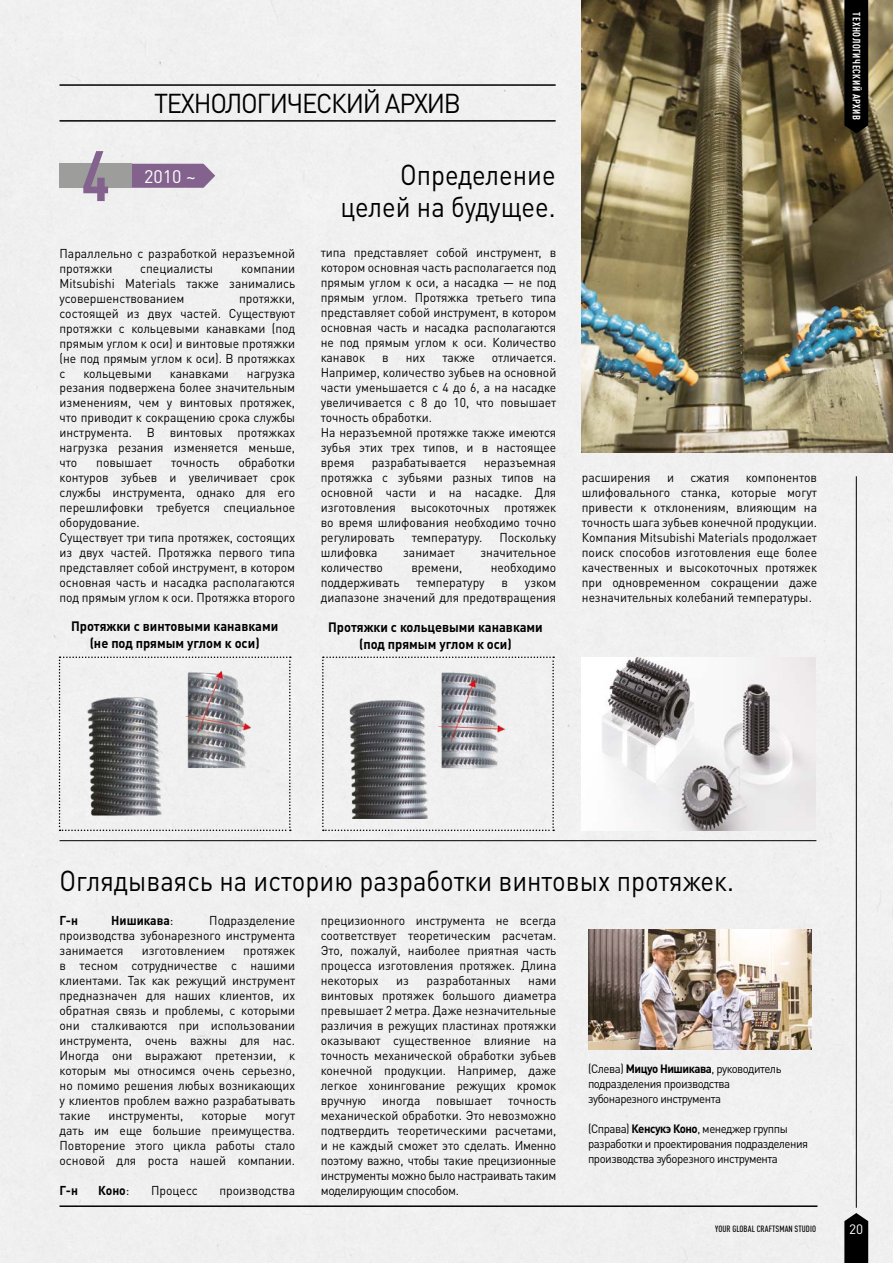
<style>
.page{position:relative;width:893px;height:1263px;background:#f0f0f0}
.page>*{position:absolute;margin:0;border:0;box-sizing:border-box;transform-origin:0 0}
.t1{font:700 condensed 70.2px "DIN Pro";color:#83638e}
.Headlines_23{font:28.5px "DIN Pro";color:#000;scale:.9 1}
.BASE_RIGHT{font:28.5px/31.5px "DIN Pro";color:#000;text-align:right;scale:.9 1}
.Text_Headline__18pt{font:27px "DIN Pro";letter-spacing:-.05em;color:#000;scale:.95 1}
.t2{font:18px "DIN Pro";color:#fff}
.BASE_9_5{font:700 13.5px/16.5px "DIN Pro";color:#000;text-align:center;scale:.95 1}
.t3{font:13.5px "DIN Pro";color:#fff}
.Block_9{font:12.75px/15px "DIN Pro";color:#000;text-align:justify;scale:.95 1}
.Block_9-2{font:700 12.75px "DIN Pro";color:#000;scale:.95 1}
.Text_Info_Small{font:12px/15px "DIN Pro";letter-spacing:-.04em;color:#000;scale:.95 1}
.t4{font:700 condensed 10.5px "DIN Pro";letter-spacing:.05em;color:#fff}
.t5{font:500 condensed 9px "DIN Pro";letter-spacing:.01em;color:#000}
.s1{font-weight:400}
.s2{font-weight:700}
</style>
<div class="page">
<img style="left:588px;top:929px;width:224px;height:121px">
<img style="left:581px;top:0;width:312px;height:453px">
<img style="left:581px;top:657px;width:234px;height:173px">
<svg style="left:59px;top:656px;width:232px;height:175px"></svg>
<svg style="left:322px;top:656px;width:232px;height:175px"></svg>
<svg style="left:844px;top:1213px;width:24px;height:50px"></svg>
<svg style="left:844px;top:0;width:24px;height:134px;background:#040402"></svg>
<hr style="left:856px;top:476px;width:1px;height:732px;background:#000">
<svg style="left:132px;top:164px;width:83px;height:24px;background:#8b6d95"></svg>
<div style="left:60px;top:164px;width:72px;height:24px;background:#9d9d9c"></div>
<hr style="left:60px;top:84px;width:496px;height:2px;background:#000">
<hr style="left:60px;top:120px;width:496px;height:2px;background:#000">
<hr style="left:60px;top:840px;width:756px;height:1px;background:#000">
<hr style="left:60px;top:1205px;width:757px;height:2px;background:#000">
<p class="t1" style="left:82px;top:123px;width:30px">4</p>
<p class="Text_Headline__18pt" style="left:154px;top:82px;width:325px">ТЕХНОЛОГИЧЕСКИЙ АРХИВ</p>
<p class="t2" style="left:144px;top:162px;width:53px">2010 ~</p>
<p class="BASE_RIGHT" style="left:340px;top:156px;width:241px">Определение целей на будущее.</p>
<p class="Block_9" style="left:60px;top:244px;width:250px">Параллельно с разработкой неразъемной протяжки</p>
<p class="Block_9" style="left:60px;top:259px;width:250px;text-indent:182px">компании Mitsubishi Materials также занимались усовершенствованием</p>
<p class="Block_9" style="left:140px;top:259px;width:78px">специалисты</p>
<p class="Block_9" style="left:60px;top:289px;width:250px;text-indent:180px">протяжки, состоящей из двух частей. Существуют протяжки с кольцевыми канавками (под прямым углом к оси) и винтовые протяжки (не под прямым углом к оси). В протяжках с</p>
<p class="Block_9" style="left:60px;top:364px;width:250px;text-indent:187px">нагрузка резания подвержена более значительным изменениям, чем у винтовых протяжек, что приводит к сокращению срока службы инструмента. В винтовых протяжках нагрузка резания изменяется меньше, что</p>
<p class="Block_9" style="left:83px;top:364px;width:73px">кольцевыми</p>
<p class="Block_9" style="left:170px;top:364px;width:64px">канавками</p>
<p class="Block_9" style="left:60px;top:454px;width:250px;text-indent:179px">обработки контуров зубьев и увеличивает срок службы инструмента, однако для его перешлифовки требуется специальное оборудование.</p>
<p class="Block_9" style="left:60px;top:529px;width:250px">Существует три типа протяжек, состоящих из двух частей. Протяжка первого типа представляет собой инструмент, в котором основная часть и насадка располагаются под прямым углом к оси. Протяжка второго</p>
<p class="Block_9" style="left:96px;top:454px;width:60px">повышает</p>
<p class="Block_9" style="left:171px;top:454px;width:52px">точность</p>
<p class="Block_9" style="left:321px;top:244px;width:250px">типа представляет собой инструмент, в котором основная часть располагается под прямым углом к оси, а насадка — не под прямым углом. Протяжка третьего типа представляет собой инструмент, в котором основная часть и насадка располагаются не под прямым углом к оси. Количество канавок</p>
<p class="Block_9" style="left:321px;top:349px;width:250px;text-indent:171px">отличается.<br>Например, количество зубьев на основной части уменьшается с 4 до 6, а на насадке увеличивается с 8 до 10, что повышает точность обработки.</p>
<p class="Block_9" style="left:321px;top:424px;width:250px">На неразъемной протяжке также имеются зубья этих трех типов, и в настоящее время</p>
<p class="Block_9" style="left:382px;top:349px;width:8px">в</p>
<p class="Block_9" style="left:406px;top:349px;width:22px">них</p>
<p class="Block_9" style="left:442px;top:349px;width:36px">также</p>
<p class="Block_9" style="left:372px;top:454px;width:102px">разрабатывается</p>
<p class="Block_9" style="left:321px;top:454px;width:250px;text-indent:163px">неразъемная протяжка с зубьями разных типов на основной части и на насадке. Для изготовления высокоточных протяжек во время шлифования необходимо точно регулировать</p>
<p class="Block_9" style="left:412px;top:529px;width:76px">температуру.</p>
<p class="Block_9" style="left:499px;top:529px;width:61px">Поскольку</p>
<p class="Block_9" style="left:321px;top:544px;width:61px">шлифовка</p>
<p class="Block_9" style="left:403px;top:544px;width:56px">занимает</p>
<p class="Block_9" style="left:480px;top:544px;width:81px">значительное</p>
<p class="Block_9" style="left:321px;top:559px;width:67px">количество</p>
<p class="Block_9" style="left:411px;top:559px;width:55px">времени,</p>
<p class="Block_9" style="left:491px;top:559px;width:71px">необходимо</p>
<p class="Block_9" style="left:321px;top:574px;width:85px">поддерживать</p>
<p class="Block_9" style="left:416px;top:574px;width:73px">температуру</p>
<p class="Block_9" style="left:501px;top:574px;width:8px">в</p>
<p class="Block_9" style="left:321px;top:574px;width:250px;text-align:right">узком<br>диапазоне значений для предотвращения</p>
<p class="BASE_9_5" style="left:71px;top:616px;width:220px">Протяжки с винтовыми канавками (не под прямым углом к оси)</p>
<p class="BASE_9_5" style="left:328px;top:617px;width:227px">Протяжки с кольцевыми канавками (под прямым углом к оси)</p>
<p class="Block_9" style="left:582px;top:469px;width:249px;text-indent:164px">компонентов шлифовального станка, которые могут привести к отклонениям, влияющим на точность шага зубьев конечной продукции.<br>Компания Mitsubishi Materials продолжает поиск способов изготовления еще более качественных и высокоточных протяжек при одновременном сокращении даже незначительных колебаний температуры.</p>
<p class="Block_9" style="left:582px;top:469px;width:74px">расширения</p>
<p class="Block_9" style="left:667px;top:469px;width:9px">и</p>
<p class="Block_9" style="left:690px;top:469px;width:43px">сжатия</p>
<p class="t4" style="left:864px;top:12px;width:109px;rotate:90deg">ТЕХНОЛОГИЧЕСКИЙ АРХИВ</p>
<p class="Headlines_23" style="left:60px;top:858px;width:751px">Оглядываясь на историю разработки винтовых протяжек.</p>
<p class="Block_9" style="left:60px;top:911px;width:250px;text-indent:150px">Подразделение производства зубонарезного инструмента занимается</p>
<p class="Block_9-2" style="left:60px;top:909px;width:21px">Г-н</p>
<p class="Block_9-2" style="left:111px;top:909px;width:67px">Нишикава<span class="s1">:</span></p>
<p class="Block_9" style="left:60px;top:941px;width:250px;text-indent:184px">протяжек в тесном сотрудничестве с нашими клиентами. Так как режущий инструмент предназначен для наших клиентов, их обратная связь и проблемы, с которыми они сталкиваются при использовании инструмента, очень важны для нас.<br>Иногда они выражают претензии, к которым мы относимся очень серьезно, но помимо решения любых возникающих у клиентов проблем важно разрабатывать такие</p>
<p class="Block_9" style="left:142px;top:941px;width:89px">изготовлением</p>
<p class="Block_9" style="left:60px;top:1106px;width:250px;text-indent:206px">могут дать им еще большие преимущества.<br>Повторение этого цикла работы стало основой для роста нашей компании.</p>
<p class="Block_9-2" style="left:60px;top:1179px;width:21px">Г-н</p>
<p class="Block_9-2" style="left:98px;top:1179px;width:34px">Коно<span class="s1">:</span></p>
<p class="Block_9" style="left:151px;top:1181px;width:50px">Процесс</p>
<p class="Block_9" style="left:219px;top:1181px;width:81px">производства</p>
<p class="Block_9" style="left:109px;top:1106px;width:80px">инструменты,</p>
<p class="Block_9" style="left:202px;top:1106px;width:49px">которые</p>
<p class="Block_9" style="left:321px;top:911px;width:250px">прецизионного инструмента не всегда соответствует теоретическим расчетам.<br>Это, пожалуй, наиболее приятная часть процесса изготовления протяжек. Длина некоторых</p>
<p class="Block_9" style="left:396px;top:971px;width:15px">из</p>
<p class="Block_9" style="left:427px;top:971px;width:90px">разработанных</p>
<p class="Block_9" style="left:321px;top:971px;width:250px;text-indent:208px">нами винтовых протяжек большого диаметра превышает 2 метра. Даже незначительные различия в режущих пластинах протяжки оказывают существенное влияние на точность механической обработки зубьев конечной продукции. Например, даже легкое хонингование режущих кромок вручную иногда повышает точность механической обработки. Это невозможно подтвердить теоретическими расчетами, и не каждый сможет это сделать. Именно поэтому важно, чтобы такие прецизионные инструменты можно было настраивать таким моделирующим способом.</p>
<p class="Text_Info_Small" style="left:588px;top:1060px;width:205px">(Слева) <span class="s2">Мицуо Нишикава</span>, руководитель подразделения производства зубонарезного инструмента</p>
<p class="Text_Info_Small" style="left:588px;top:1120px;width:233px">(Справа) <span class="s2">Кенсукэ Коно</span>, менеджер группы разработки и проектирования подразделения производства зуборезного инструмента</p>
<p class="t5" style="left:715px;top:1222px;width:102px">YOUR GLOBAL CRAFTSMAN STUDIO</p>
<p class="t3" style="left:849px;top:1219px;width:16px">20</p>
</div>
